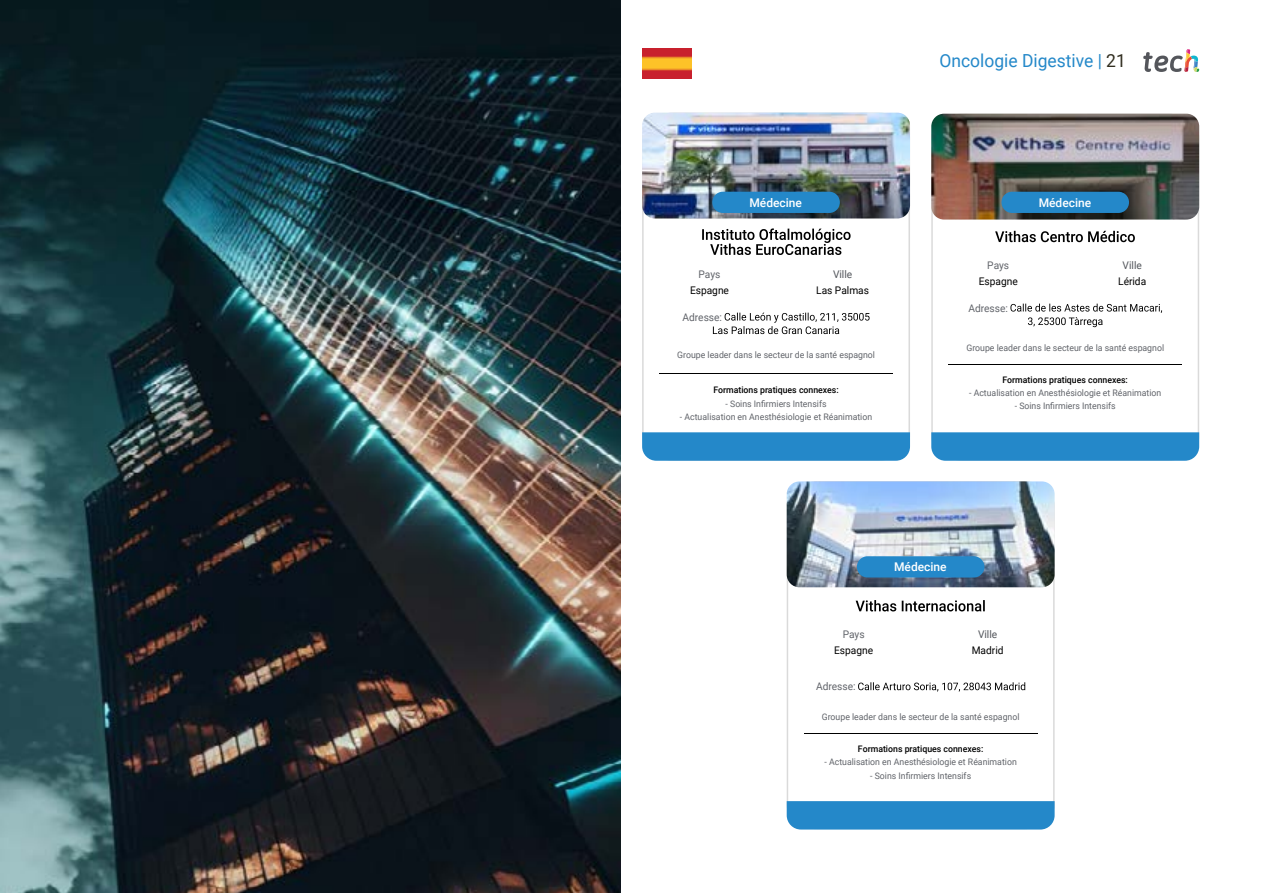
<style>
.page{position:relative;width:1263px;height:893px;background:#fff}
.page>*{position:absolute;margin:0;border:0;box-sizing:border-box;transform-origin:0 0}
.t1{font:18px "Roboto";color:#2488c9}
.t2{font:500 12px "Roboto";color:#fff}
.t3{font:10.5px "Roboto";color:#000}
.t4{font:10.5px "Roboto";color:#61646a}
.t5{font:10.5px "Roboto";color:#52555b}
.t6{font:9px "Roboto";color:#61646a}
.t7{font:500 9px "Roboto";color:#000}
.s1{color:#312e20}
</style>
<div class="page">
<img style="left:642px;top:49px;width:49px;height:30px">
<svg style="left:1143px;top:49px;width:56px;height:23px"></svg>
<img style="left:0;top:0;width:621px;height:893px">
<svg style="left:642px;top:112px;width:269px;height:325px"></svg>
<img style="left:642px;top:113px;width:268px;height:105px">
<div style="left:712px;top:192px;width:128px;height:21px;background:#2488c9;border-radius:11px"></div>
<svg style="left:642px;top:432px;width:268px;height:29px;background:#2a8bca"></svg>
<hr style="left:659px;top:374px;width:234px;height:1px;background:#000">
<svg style="left:713px;top:313px;width:156px;height:21px"></svg>
<svg style="left:702px;top:228px;width:148px;height:27px"></svg>
<svg style="left:931px;top:113px;width:269px;height:336px"></svg>
<img style="left:931px;top:114px;width:268px;height:106px">
<div style="left:1001px;top:192px;width:128px;height:21px;background:#2488c9;border-radius:11px"></div>
<svg style="left:931px;top:432px;width:268px;height:29px;background:#2a8bca"></svg>
<hr style="left:948px;top:364px;width:234px;height:1px;background:#000">
<svg style="left:1010px;top:304px;width:152px;height:23px"></svg>
<svg style="left:995px;top:231px;width:140px;height:11px"></svg>
<svg style="left:786px;top:491px;width:269px;height:339px"></svg>
<img style="left:787px;top:481px;width:267px;height:106px">
<div style="left:857px;top:556px;width:127px;height:21px;background:#2488c9;border-radius:11px"></div>
<div style="left:787px;top:801px;width:267px;height:28px;background:#2488c9"></div>
<hr style="left:804px;top:733px;width:233px;height:1px;background:#000">
<svg style="left:858px;top:682px;width:167px;height:10px"></svg>
<svg style="left:856px;top:600px;width:129px;height:11px"></svg>
<h2 class="t2" style="left:749px;top:194px;width:54px">Médecine</h2>
<p class="t4" style="left:698px;top:267px;width:23px">Pays</p>
<p class="t3" style="left:690px;top:283px;width:41px">Espagne</p>
<p class="t5" style="left:833px;top:267px;width:21px">Ville</p>
<p class="t3" style="left:816px;top:283px;width:54px">Las Palmas</p>
<p class="t4" style="left:682px;top:309px;width:41px">Adresse:</p>
<p class="t6" style="left:677px;top:348px;width:199px">Groupe leader dans le secteur de la santé espagnol</p>
<p class="t7" style="left:713px;top:384px;width:127px">Formations pratiques connexes:</p>
<p class="t6" style="left:726px;top:397px;width:102px">- Soins Infirmiers Intensifs</p>
<p class="t6" style="left:680px;top:410px;width:194px">- Actualisation en Anesthésiologie et Réanimation</p>
<h1 class="t1" style="left:939px;top:48px;width:188px">Oncologie Digestive | <span class="s1">21</span></h1>
<p class="t4" style="left:987px;top:257px;width:23px">Pays</p>
<p class="t3" style="left:979px;top:274px;width:41px">Espagne</p>
<h2 class="t2" style="left:1039px;top:194px;width:54px">Médecine</h2>
<p class="t5" style="left:1122px;top:257px;width:21px">Ville</p>
<p class="t3" style="left:1118px;top:274px;width:30px">Lérida</p>
<p class="t4" style="left:968px;top:300px;width:41px">Adresse:</p>
<p class="t6" style="left:966px;top:341px;width:199px">Groupe leader dans le secteur de la santé espagnol</p>
<p class="t7" style="left:1002px;top:373px;width:127px">Formations pratiques connexes:</p>
<p class="t6" style="left:969px;top:387px;width:194px">- Actualisation en Anesthésiologie et Réanimation</p>
<p class="t6" style="left:1015px;top:400px;width:102px">- Soins Infirmiers Intensifs</p>
<h2 class="t2" style="left:894px;top:559px;width:54px">Médecine</h2>
<p class="t4" style="left:843px;top:627px;width:23px">Pays</p>
<p class="t3" style="left:834px;top:643px;width:41px">Espagne</p>
<p class="t5" style="left:978px;top:627px;width:21px">Ville</p>
<p class="t3" style="left:972px;top:643px;width:33px">Madrid</p>
<p class="t4" style="left:816px;top:679px;width:41px">Adresse:</p>
<p class="t6" style="left:822px;top:710px;width:199px">Groupe leader dans le secteur de la santé espagnol</p>
<p class="t7" style="left:858px;top:743px;width:127px">Formations pratiques connexes:</p>
<p class="t6" style="left:824px;top:756px;width:194px">- Actualisation en Anesthésiologie et Réanimation</p>
<p class="t6" style="left:870px;top:769px;width:102px">- Soins Infirmiers Intensifs</p>
</div>
